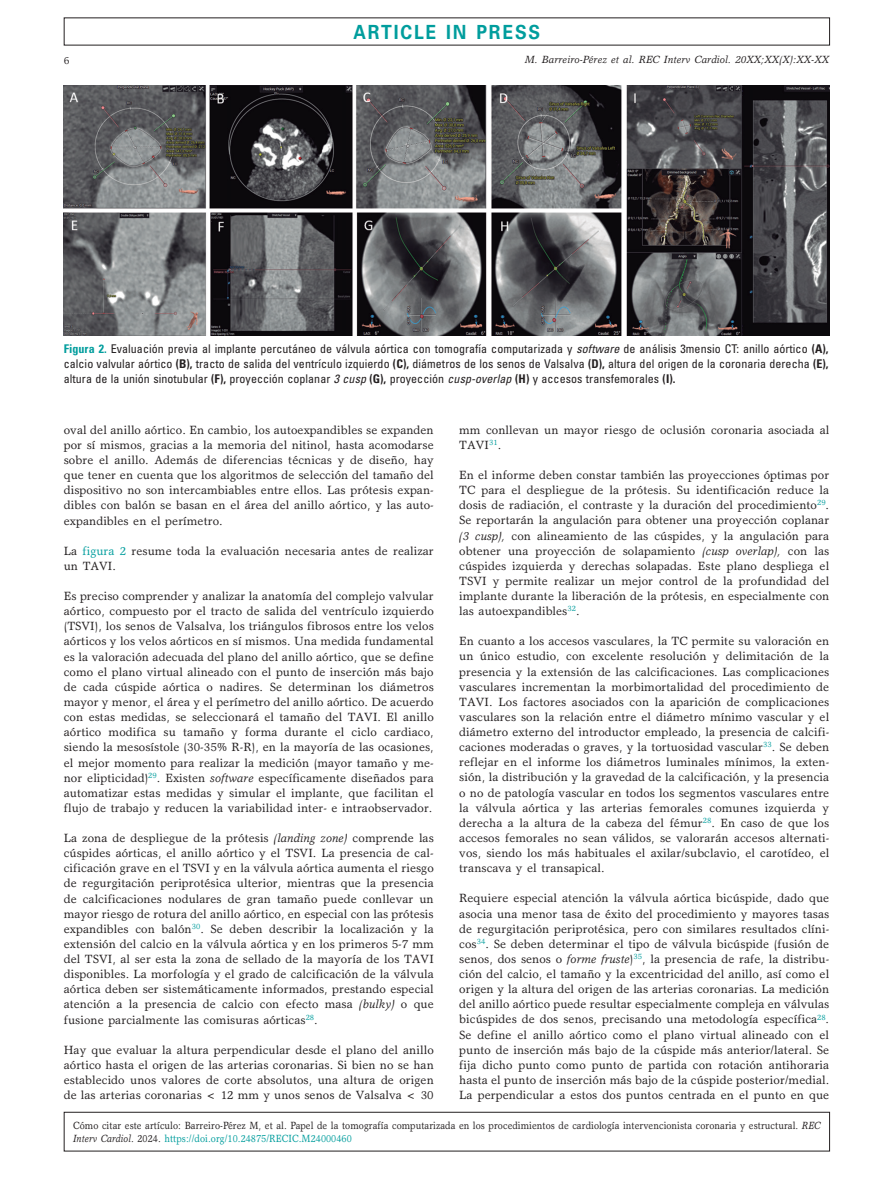
<style>
.page{position:relative;width:893px;height:1191px;background:#fff}
.page>*{position:absolute;margin:0;border:0;box-sizing:border-box;transform-origin:0 0}
.t1{font:700 19.5px "Univers LT Std";letter-spacing:.105em;color:#009d9d;scale:.9 1}
.t2{font:12px/15.1px "Garth Graphic Std";letter-spacing:.005em;color:#231f20;text-align:justify}
.t3{font:condensed 12px/15px "Univers LT Std";letter-spacing:.005em;color:#231f20;text-align:justify}
.t4{font:10.5px/13.5px "Garth Graphic Std";letter-spacing:.005em;color:#231f20;scale:.9 1}
.t5{font:italic 10.5px "Garth Graphic Std";letter-spacing:.005em;color:#231f20}
.t6{font:10.5px "Garth Graphic Std";letter-spacing:.005em;color:#231f20}
.s1{font-weight:700;color:#009d9d}
.s2{font-style:italic}
.s3{font-weight:700}
.s4{color:#009d9d}
</style>
<div class="page">
<img style="left:64px;top:85px;width:765px;height:250px">
<div style="left:64px;top:1111px;width:766px;height:40px;border:1px solid #231f20"></div>
<h1 class="t1" style="left:353px;top:20px;width:209px">ARTICLE IN PRESS</h1>
<p class="t6" style="left:64px;top:54px;width:7px">6</p>
<p class="t5" style="left:525px;top:53px;width:306px">M. Barreiro-Pérez et al. REC Interv Cardiol. 20XX;XX(X):XX-XX</p>
<p class="t3" style="left:64px;top:340px;width:766px"><span class="s1">Figura 2.</span> Evaluación previa al implante percutáneo de válvula aórtica con tomografía computarizada y <span class="s2">software</span> de análisis 3mensio CT: anillo aórtico <span class="s3">(A), </span>calcio valvular aórtico <span class="s3">(B),</span> tracto de salida del ventrículo izquierdo <span class="s3">(C),</span> diámetros de los senos de Valsalva <span class="s3">(D),</span> altura del origen de la coronaria derecha <span class="s3">(E), </span>altura de la unión sinotubular <span class="s3">(F),</span> proyección coplanar <span class="s2">3 cusp</span> <span class="s3">(G),</span> proyección <span class="s2">cusp-overlap</span> <span class="s3">(H)</span> y accesos transfemorales <span class="s3">(I).</span></p>
<p class="t2" style="left:64px;top:422px;width:372px">oval del anillo aórtico. En cambio, los autoexpandibles se expanden por sí mismos, gracias a la memoria del nitinol, hasta acomodarse sobre el anillo. Además de diferencias técnicas y de diseño, hay que tener en cuenta que los algoritmos de selección del tamaño del dispositivo no son intercambiables entre ellos. Las prótesis expan&shy;dibles con balón se basan en el área del anillo aórtico, y las auto&shy;expandibles en el perímetro.</p>
<p class="t2" style="left:64px;top:543px;width:372px">La <span class="s4">figura 2</span> resume toda la evaluación necesaria antes de realizar un TAVI.</p>
<p class="t2" style="left:64px;top:588px;width:372px">Es preciso comprender y analizar la anatomía del complejo valvular aórtico, compuesto por el tracto de salida del ventrículo izquierdo (TSVI), los senos de Valsalva, los triángulos fibrosos entre los velos aórticos y los velos aórticos en sí mismos. Una medida fundamental es la valoración adecuada del plano del anillo aórtico, que se define como el plano virtual alineado con el punto de inserción más bajo de cada cúspide aórtica o nadires. Se determinan los diámetros mayor y menor, el área y el perímetro del anillo aórtico. De acuerdo con estas medidas, se seleccionará el tamaño del TAVI. El anillo aórtico modifica su tamaño y forma durante el ciclo cardiaco, siendo la mesosístole (30-35% R-R), en la mayoría de las ocasiones, el mejor momento para realizar la medición (mayor tamaño y me&shy;nor elipticidad)<sup>29</sup>. Existen <span class="s2">software</span> específicamente diseñados para automatizar estas medidas y simular el implante, que facilitan el flujo de trabajo y reducen la variabilidad inter- e intraobservador.</p>
<p class="t2" style="left:64px;top:830px;width:372px">La zona de despliegue de la prótesis <span class="s2">(landing zone)</span> comprende las cúspides aórticas, el anillo aórtico y el TSVI. La presencia de cal&shy;cificación grave en el TSVI y en la válvula aórtica aumenta el riesgo de regurgitación periprotésica ulterior, mientras que la presencia de calcificaciones nodulares de gran tamaño puede conllevar un mayor riesgo de rotura del anillo aórtico, en especial con las prótesis expandibles con balón<sup>30</sup>. Se deben describir la localización y la extensión del calcio en la válvula aórtica y en los primeros 5-7 mm del TSVI, al ser esta la zona de sellado de la mayoría de los TAVI disponibles. La morfología y el grado de calcificación de la válvula aórtica deben ser sistemáticamente informados, prestando especial atención a la presencia de calcio con efecto masa <span class="s2">(bulky)</span> o que fusione parcialmente las comisuras aórticas<sup>28</sup>.</p>
<p class="t2" style="left:64px;top:1042px;width:371px">Hay que evaluar la altura perpendicular desde el plano del anillo aórtico hasta el origen de las arterias coronarias. Si bien no se han establecido unos valores de corte absolutos, una altura de origen de las arterias coronarias &lt; 12 mm y unos senos de Valsalva &lt; 30</p>
<p class="t2" style="left:459px;top:422px;width:372px">mm conllevan un mayor riesgo de oclusión coronaria asociada al<br>TAVI<sup>31</sup>.</p>
<p class="t2" style="left:459px;top:467px;width:372px">En el informe deben constar también las proyecciones óptimas por TC para el despliegue de la prótesis. Su identificación reduce la dosis de radiación, el contraste y la duración del procedimiento<sup>29</sup>.<br>Se reportarán la angulación para obtener una proyección coplanar <span class="s2">(3 cusp),</span> con alineamiento de las cúspides, y la angulación para obtener una proyección de solapamiento <span class="s2">(cusp overlap),</span> con las cúspides izquierda y derechas solapadas. Este plano despliega el TSVI y permite realizar un mejor control de la profundidad del implante durante la liberación de la prótesis, en especialmente con las autoexpandibles<sup>32</sup>.</p>
<p class="t2" style="left:459px;top:633px;width:372px">En cuanto a los accesos vasculares, la TC permite su valoración en un único estudio, con excelente resolución y delimitación de la presencia y la extensión de las calcificaciones. Las complicaciones vasculares incrementan la morbimortalidad del procedimiento de TAVI. Los factores asociados con la aparición de complicaciones vasculares son la relación entre el diámetro mínimo vascular y el diámetro externo del introductor empleado, la presencia de calcifi&shy;caciones moderadas o graves, y la tortuosidad vascular<sup>33</sup>. Se deben reflejar en el informe los diámetros luminales mínimos, la exten&shy;sión, la distribución y la gravedad de la calcificación, y la presencia o no de patología vascular en todos los segmentos vasculares entre la válvula aórtica y las arterias femorales comunes izquierda y derecha a la altura de la cabeza del fémur<sup>28</sup>. En caso de que los accesos femorales no sean válidos, se valorarán accesos alternati&shy;vos, siendo los más habituales el axilar/subclavio, el carotídeo, el transcava y el transapical.</p>
<p class="t2" style="left:459px;top:890px;width:372px">Requiere especial atención la válvula aórtica bicúspide, dado que asocia una menor tasa de éxito del procedimiento y mayores tasas de regurgitación periprotésica, pero con similares resultados clíni&shy;cos<sup>34</sup>. Se deben determinar el tipo de válvula bicúspide (fusión de senos, dos senos o <span class="s2">forme fruste</span>)<sup>35</sup>, la presencia de rafe, la distribu&shy;ción del calcio, el tamaño y la excentricidad del anillo, así como el origen y la altura del origen de las arterias coronarias. La medición del anillo aórtico puede resultar especialmente compleja en válvulas bicúspides de dos senos, precisando una metodología específica<sup>28</sup>.<br>Se define el anillo aórtico como el plano virtual alineado con el punto de inserción más bajo de la cúspide más anterior/lateral. Se fija dicho punto como punto de partida con rotación antihoraria hasta el punto de inserción más bajo de la cúspide posterior/medial.<br>La perpendicular a estos dos puntos centrada en el punto en que</p>
<p class="t4" style="left:73px;top:1118px;width:832px">Cómo citar este artículo: Barreiro-Pérez M, et al. Papel de la tomografía computarizada en los procedimientos de cardiología intervencionista coronaria y estructural. <span class="s2">REC<br>Interv Cardiol</span>. 2024. <span class="s4">https://doi.org/10.24875/RECIC.M24000460</span></p>
</div>
